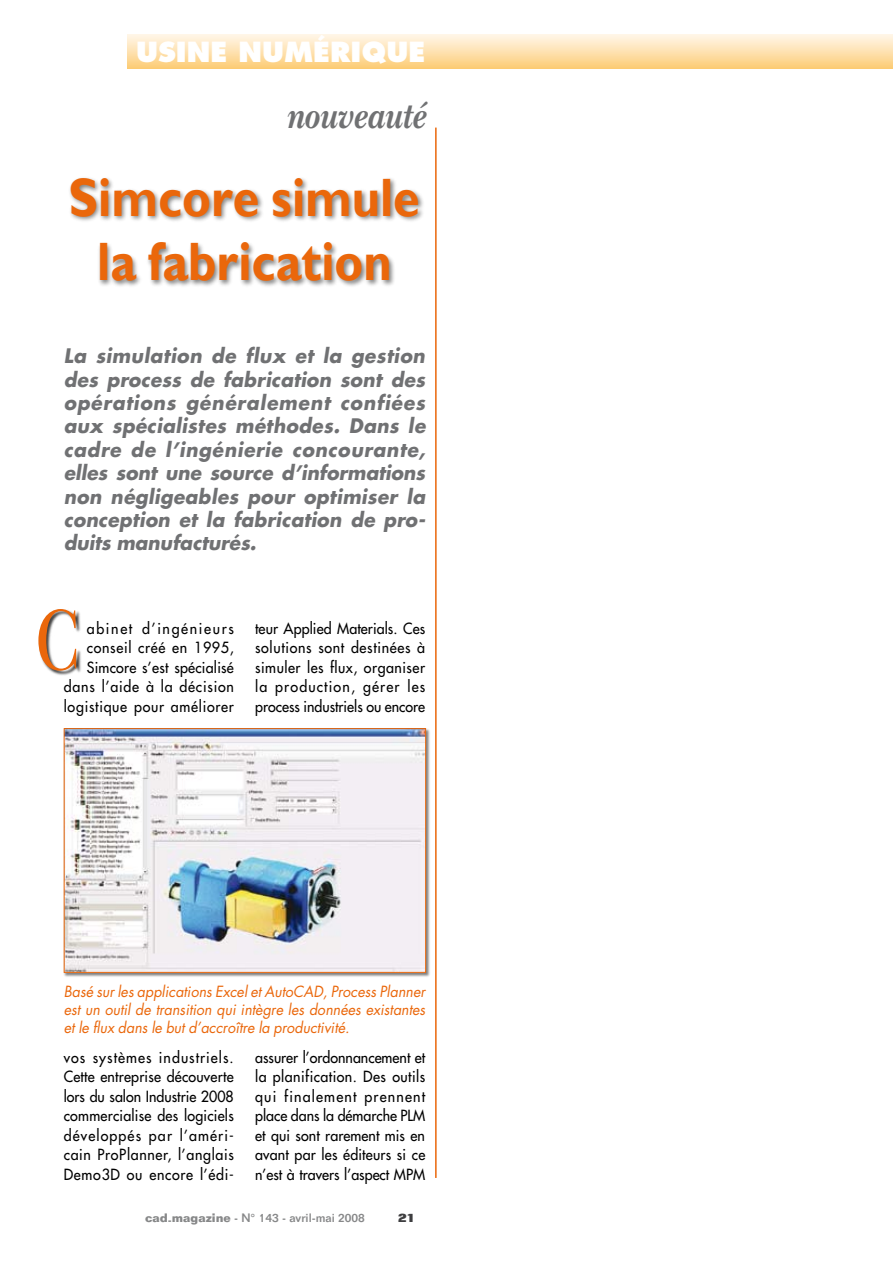
<style>
.page{position:relative;width:893px;height:1263px;background:#fff}
.page>*{position:absolute;margin:0;border:0;box-sizing:border-box;transform-origin:0 0}
.t1{font:90px "New Baskerville";color:#ea670b;scale:.7 1}
.t2{font:700 54px/64.8px "Gill Sans";color:#ea670b;text-align:center;scale:.9 1}
.t3{font:italic 700 39.6px "New Baskerville";color:#707173;scale:.86 1}
.t4{font:800 27px "Futura";color:#fff}
.t5{font:italic 700 19.5px/23.4px "Futura";letter-spacing:.01em;color:#707173;text-align:justify;scale:.96 1}
.t6{font:15px/19.5px "Futura";letter-spacing:.045em;color:#000;text-align:justify;scale:.95 1}
.t7{font:italic 15px/18px "Futura";color:#ea670b;text-align:justify;scale:.95 1}
.t8{font:500 12px "Folio";color:#878889}
.t9{font:800 12px "Folio";color:#3e3e40}
.s1{font-weight:700}
</style>
<div class="page">
<svg style="left:128px;top:34px;width:765px;height:35px;background:#fde1b0"></svg>
<hr style="left:435px;top:128px;width:2px;height:1050px;background:#ea670b">
<div style="left:37px;top:609px;width:45px;height:67px;background:#000;opacity:.75"></div>
<div style="left:68px;top:175px;width:357px;height:114px;background:#000;opacity:.5"></div>
<div style="left:63px;top:727px;width:369px;height:251px;background:#000;opacity:.5"></div>
<img style="left:66px;top:730px;width:358px;height:241px">
<div style="left:64px;top:728px;width:362px;height:245px;border:1px solid #ea670b"></div>
<h3 class="t4" style="left:136px;top:35px;width:291px">USINE NUMÉRIQUE</h3>
<h3 class="t3" style="left:286px;top:93px;width:163px">nouveauté</h3>
<h2 class="t2" style="left:69px;top:165px;width:392px">Simcore simule la fabrication</h2>
<p class="t5" style="left:64px;top:344px;width:378px">La simulation de flux et la gestion des process de fabrication sont des opérations généralement confiées aux spécialistes méthodes. Dans le cadre de l’ingénierie concourante, elles sont une source d’informations non négligeables pour optimiser la conception et la fabrication de pro&shy;duits manufacturés.</p>
<h1 class="t1" style="left:35px;top:588px;width:63px">C</h1>
<p class="t6" style="left:64px;top:618px;width:181px;text-align:right">abinet d’ingénieurs conseil créé en 1995,<br>Simcore s’est spécialisé dans l’aide à la décision logistique pour améliorer</p>
<p class="t6" style="left:255px;top:618px;width:181px">teur Applied Materials. Ces solutions sont destinées à simuler les flux, organiser la production, gérer les process industriels ou encore</p>
<p class="t7" style="left:64px;top:983px;width:382px">Basé sur les applications Excel et AutoCAD, Process Planner est un outil de transition qui intègre les données existantes et le flux dans le but d’accroître la productivité.</p>
<p class="t6" style="left:64px;top:1047px;width:181px">vos systèmes industriels.<br>Cette entreprise découverte lors du salon Industrie 2008 commercialise des logiciels développés par l’améri&shy;cain ProPlanner, l’anglais Demo3D ou encore l’édi-</p>
<p class="t6" style="left:255px;top:1047px;width:181px">assurer l’ordonnancement et la planification. Des outils qui finalement prennent place dans la démarche PLM et qui sont rarement mis en avant par les éditeurs si ce n’est à travers l’aspect MPM</p>
<p class="t8" style="left:145px;top:1210px;width:221px"><span class="s1">cad-magazine</span> - N° 143 - avril-mai 2008</p>
<p class="t9" style="left:398px;top:1210px;width:19px">21</p>
</div>
